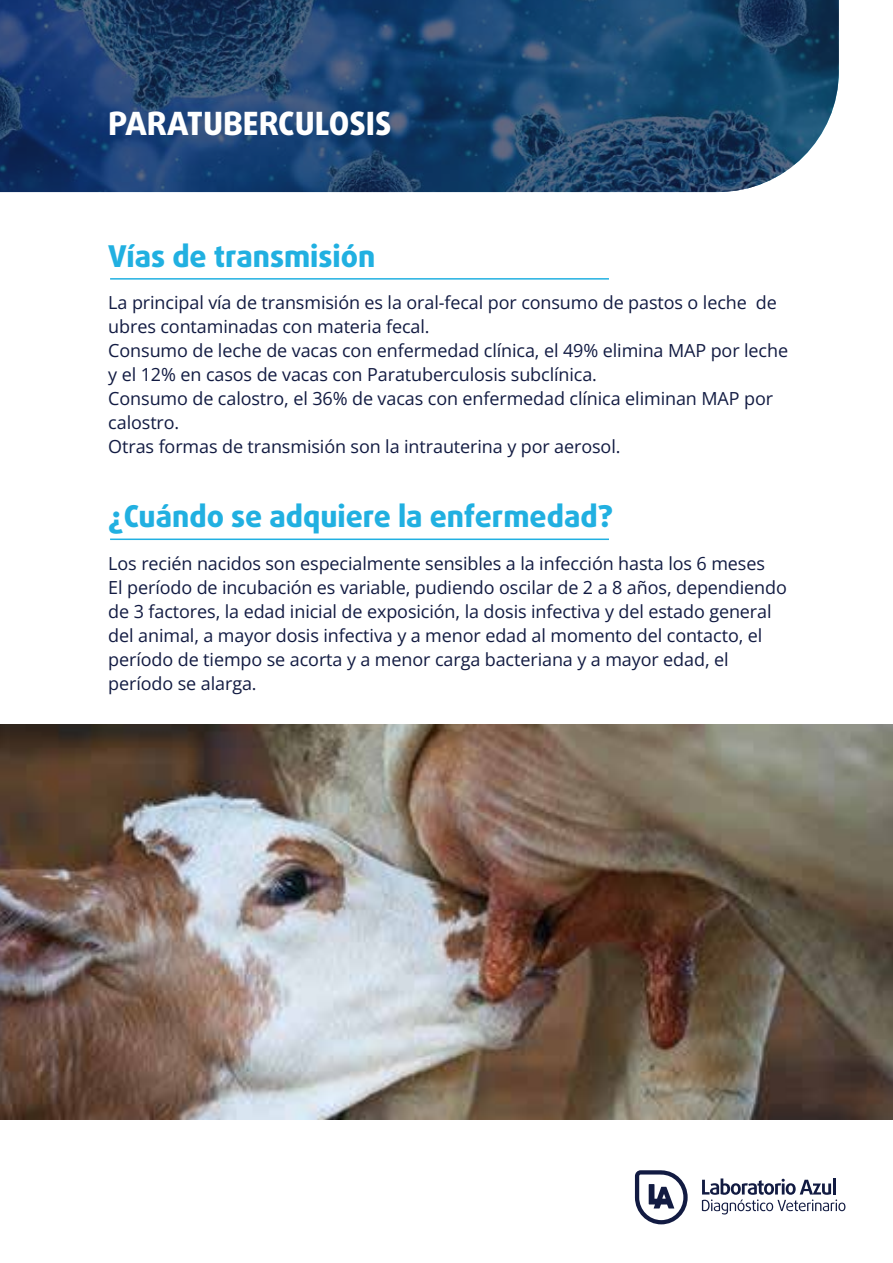
<style>
.page{position:relative;width:893px;height:1263px;background:#fff}
.page>*{position:absolute;margin:0;border:0;box-sizing:border-box;transform-origin:0 0}
.t1{font:800 31.95px "Daxline Pro";color:#fff}
.t2{font:800 30px "Daxline Pro";color:#21b0e1}
.t3{font:18px/24px "Open Sans";letter-spacing:-.005em;color:#121b42}
</style>
<div class="page">
<svg style="left:702px;top:1178px;width:143px;height:36px"></svg>
<svg style="left:635px;top:1170px;width:53px;height:54px"></svg>
<svg style="left:0;top:0;width:839px;height:192px;background:#204670"></svg>
<hr style="left:110px;top:278px;width:499px;height:2px;background:#21b0e1">
<hr style="left:110px;top:538px;width:499px;height:2px;background:#21b0e1">
<img style="left:0;top:724px;width:893px;height:395px">
<h1 class="t1" style="left:108px;top:102px;width:285px">PARATUBERCULOSIS</h1>
<h2 class="t2" style="left:108px;top:236px;width:269px">Vías de transmisión</h2>
<p class="t3" style="left:108px;top:290px;width:681px">La principal vía de transmisión es la oral-fecal por consumo de pastos o leche de ubres contaminadas con materia fecal.<br>Consumo de leche de vacas con enfermedad clínica, el 49% elimina MAP por leche y el 12% en casos de vacas con Paratuberculosis subclínica.<br>Consumo de calostro, el 36% de vacas con enfermedad clínica eliminan MAP por calostro.<br>Otras formas de transmisión son la intrauterina y por aerosol.</p>
<h2 class="t2" style="left:108px;top:497px;width:506px">¿Cuándo se adquiere la enfermedad?</h2>
<p class="t3" style="left:108px;top:551px;width:680px">Los recién nacidos son especialmente sensibles a la infección hasta los 6 meses<br>El período de incubación es variable, pudiendo oscilar de 2 a 8 años, dependiendo de 3 factores, la edad inicial de exposición, la dosis infectiva y del estado general del animal, a mayor dosis infectiva y a menor edad al momento del contacto, el período de tiempo se acorta y a menor carga bacteriana y a mayor edad, el período se alarga.</p>
</div>
